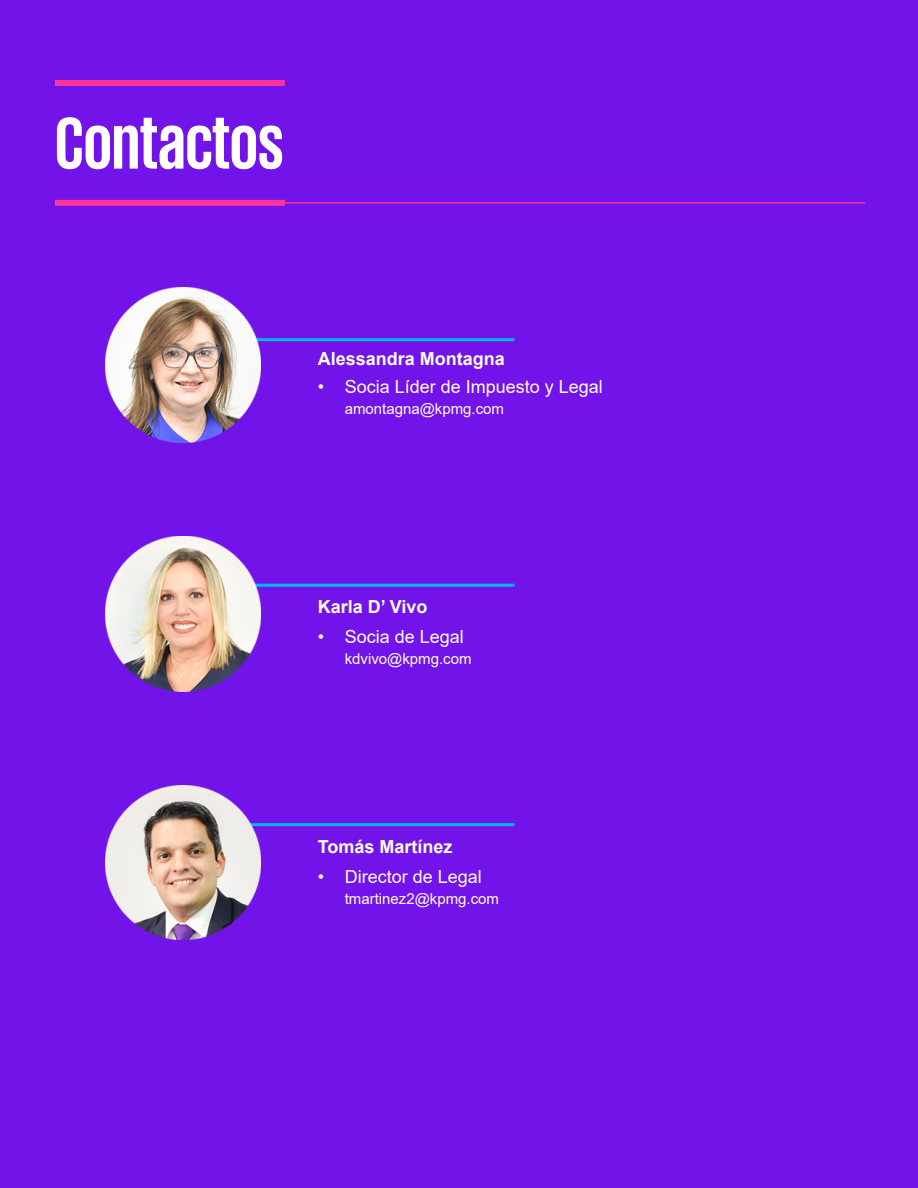
<style>
.page{position:relative;width:918px;height:1188px;background:#7213e9}
.page>*{position:absolute;margin:0;border:0;box-sizing:border-box;transform-origin:0 0}
.t1{font:700 75px "KPMG";letter-spacing:-.005em;color:#fff}
.t2{font:18px "Arial";color:#fff}
.t3{font:700 18px "Arial";color:#fff}
.t4{font:15px "Arial";color:#fff}
</style>
<div class="page">
<div style="left:55px;top:80px;width:230px;height:6px;background:#fd349c"></div>
<hr style="left:230px;top:338px;width:284px;height:3px;background:#00b8f6">
<hr style="left:230px;top:584px;width:284px;height:3px;background:#00b8f6">
<hr style="left:230px;top:823px;width:284px;height:3px;background:#00b8f6">
<div style="left:55px;top:200px;width:230px;height:6px;background:#fd349c"></div>
<hr style="left:183px;top:202px;width:682px;height:2px;background:#fd349c">
<img style="left:106px;top:785px;width:155px;height:155px">
<img style="left:106px;top:536px;width:155px;height:155px">
<img style="left:106px;top:287px;width:155px;height:155px">
<p class="t1" style="left:55px;top:106px;width:230px">Contactos</p>
<p class="t3" style="left:318px;top:346px;width:189px">Alessandra Montagna</p>
<p class="t2" style="left:318px;top:374px;width:287px">• Socia Líder de Impuesto y Legal</p>
<p class="t4" style="left:345px;top:398px;width:161px">amontagna@kpmg.com</p>
<p class="t3" style="left:318px;top:594px;width:111px">Karla D’ Vivo</p>
<p class="t2" style="left:318px;top:625px;width:148px">• Socia de Legal</p>
<p class="t4" style="left:345px;top:649px;width:128px">kdvivo@kpmg.com</p>
<p class="t3" style="left:318px;top:834px;width:136px">Tomás Martínez</p>
<p class="t2" style="left:318px;top:864px;width:166px">• Director de Legal</p>
<p class="t4" style="left:345px;top:888px;width:156px">tmartinez2@kpmg.com</p>
</div>
